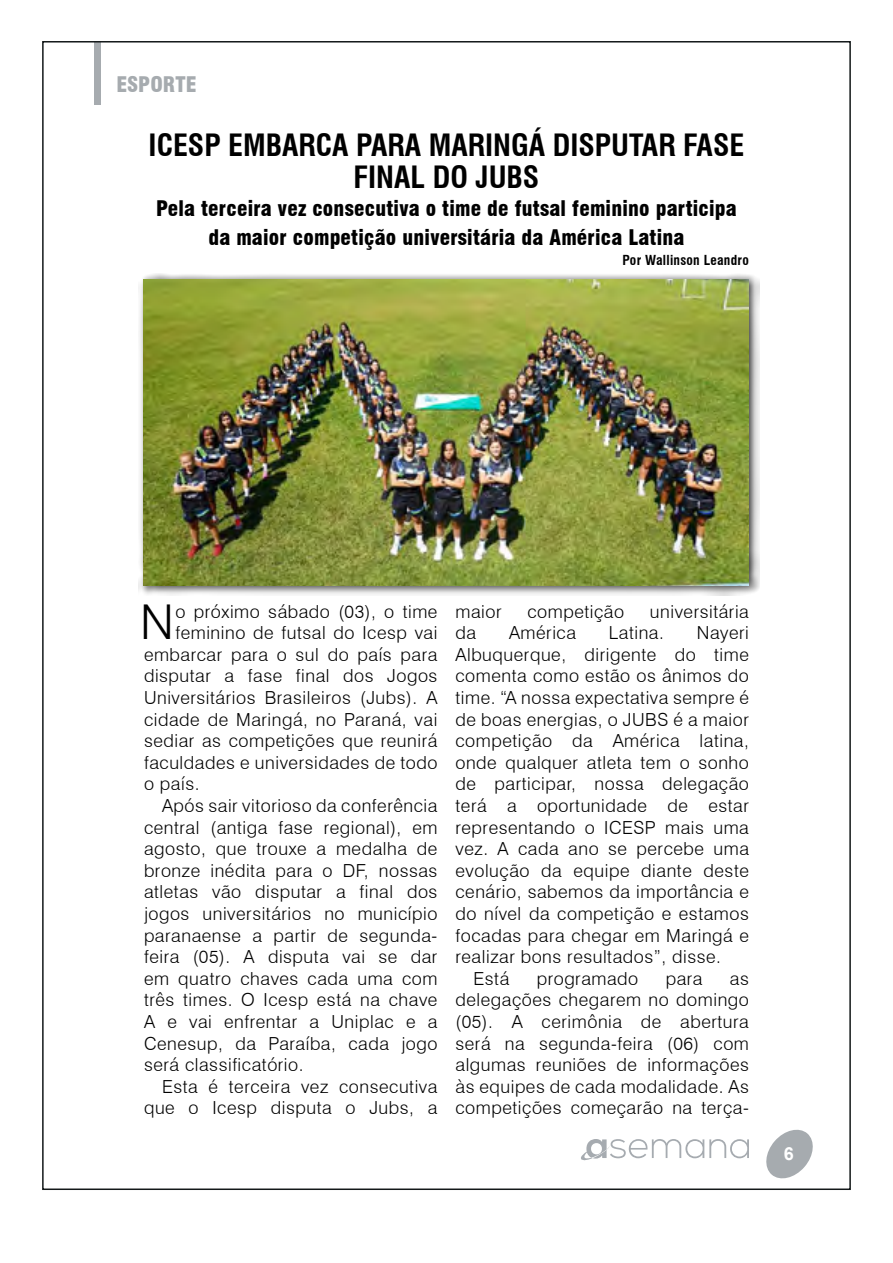
<style>
.page{position:relative;width:893px;height:1263px;background:#fff}
.page>*{position:absolute;margin:0;border:0;box-sizing:border-box;transform-origin:0 0}
.t1{font:300 48px "Swiss 721 BT";color:#000}
.t2{font:700 condensed 30px/31.5px "Swiss 721 BT";color:#000;text-align:center}
.t3{font:900 condensed 21px/28.5px "Swiss 721 BT";letter-spacing:.01em;color:#000;text-align:center}
.t4{font:900 condensed 21px "Swiss 721 BT";letter-spacing:.005em;color:#a6abaf}
.t5{font:300 18px/21.6px "Swiss 721 BT";letter-spacing:.03em;color:#000;text-align:justify}
.t6{font:700 18px "Arial";color:#fff}
.t7{font:700 condensed 13.5px "Swiss 721 BT";letter-spacing:.02em;color:#000}
</style>
<div class="page">
<div style="left:95px;top:41px;width:6px;height:63px;background:#a6abaf"></div>
<svg style="left:766px;top:1129px;width:47px;height:50px"></svg>
<svg style="left:581px;top:1139px;width:168px;height:22px"></svg>
<div style="left:138px;top:273px;width:621px;height:323px;background:#000;opacity:.75"></div>
<img style="left:144px;top:279px;width:605px;height:307px">
<p class="t4" style="left:116px;top:71px;width:82px">ESPORTE</p>
<h2 class="t2" style="left:149px;top:130px;width:597px">ICESP EMBARCA PARA MARINGÁ DISPUTAR FASE<br>FINAL DO JUBS</h2>
<p class="t3" style="left:156px;top:194px;width:582px">Pela terceira vez consecutiva o time de futsal feminino participa da maior competição universitária da América Latina</p>
<p class="t7" style="left:623px;top:252px;width:128px">Por Wallinson Leandro</p>
<h1 class="t1" style="left:140px;top:593px;width:35px">N</h1>
<p class="t5" style="left:175px;top:600px;width:264px">o próximo sábado (03), o time</p>
<p class="t5" style="left:175px;top:622px;width:264px">feminino de futsal do Icesp vai</p>
<p class="t5" style="left:144px;top:643px;width:295px">embarcar para o sul do país para</p>
<p class="t5" style="left:144px;top:665px;width:295px">disputar a fase final dos Jogos</p>
<p class="t5" style="left:144px;top:686px;width:295px">Universitários Brasileiros (Jubs). A</p>
<p class="t5" style="left:144px;top:708px;width:295px">cidade de Maringá, no Paraná, vai</p>
<p class="t5" style="left:144px;top:730px;width:295px">sediar as competições que reunirá</p>
<p class="t5" style="left:144px;top:751px;width:295px">faculdades e universidades de todo</p>
<p class="t5" style="left:144px;top:773px;width:57px">o país.</p>
<p class="t5" style="left:162px;top:794px;width:277px">Após sair vitorioso da conferência</p>
<p class="t5" style="left:144px;top:816px;width:295px">central (antiga fase regional), em</p>
<p class="t5" style="left:144px;top:838px;width:295px">agosto, que trouxe a medalha de</p>
<p class="t5" style="left:144px;top:859px;width:295px">bronze inédita para o DF, nossas</p>
<p class="t5" style="left:144px;top:881px;width:295px">atletas vão disputar a final dos</p>
<p class="t5" style="left:144px;top:902px;width:295px">jogos universitários no município</p>
<p class="t5" style="left:144px;top:924px;width:295px">paranaense a partir de segunda-</p>
<p class="t5" style="left:144px;top:946px;width:295px">feira (05). A disputa vai se dar</p>
<p class="t5" style="left:144px;top:967px;width:295px">em quatro chaves cada uma com</p>
<p class="t5" style="left:144px;top:989px;width:295px">três times. O Icesp está na chave</p>
<p class="t5" style="left:144px;top:1010px;width:295px">A e vai enfrentar a Uniplac e a</p>
<p class="t5" style="left:144px;top:1032px;width:295px">Cenesup, da Paraíba, cada jogo</p>
<p class="t5" style="left:144px;top:1054px;width:161px">será classificatório.</p>
<p class="t5" style="left:162px;top:1075px;width:277px">Esta é terceira vez consecutiva</p>
<p class="t5" style="left:144px;top:1097px;width:295px">que o Icesp disputa o Jubs, a</p>
<p class="t5" style="left:455px;top:600px;width:48px">maior</p>
<p class="t5" style="left:527px;top:600px;width:98px">competição</p>
<p class="t5" style="left:650px;top:600px;width:100px">universitária</p>
<p class="t5" style="left:455px;top:622px;width:22px">da</p>
<p class="t5" style="left:509px;top:622px;width:69px">América</p>
<p class="t5" style="left:609px;top:622px;width:56px">Latina.</p>
<p class="t5" style="left:697px;top:622px;width:54px">Nayeri</p>
<p class="t5" style="left:455px;top:643px;width:295px">Albuquerque, dirigente do time</p>
<p class="t5" style="left:455px;top:665px;width:295px">comenta como estão os ânimos do</p>
<p class="t5" style="left:455px;top:686px;width:295px">time. “A nossa expectativa sempre é</p>
<p class="t5" style="left:455px;top:708px;width:295px">de boas energias, o JUBS é a maior</p>
<p class="t5" style="left:455px;top:730px;width:295px">competição da América latina,</p>
<p class="t5" style="left:455px;top:751px;width:295px">onde qualquer atleta tem o sonho</p>
<p class="t5" style="left:455px;top:773px;width:295px">de participar, nossa delegação</p>
<p class="t5" style="left:455px;top:794px;width:295px">terá a oportunidade de estar</p>
<p class="t5" style="left:455px;top:816px;width:295px">representando o ICESP mais uma</p>
<p class="t5" style="left:455px;top:838px;width:295px">vez. A cada ano se percebe uma</p>
<p class="t5" style="left:455px;top:859px;width:295px">evolução da equipe diante deste</p>
<p class="t5" style="left:455px;top:881px;width:295px">cenário, sabemos da importância e</p>
<p class="t5" style="left:455px;top:902px;width:295px">do nível da competição e estamos</p>
<p class="t5" style="left:455px;top:924px;width:295px">focadas para chegar em Maringá e</p>
<p class="t5" style="left:455px;top:946px;width:267px">realizar bons resultados”, disse.</p>
<p class="t5" style="left:473px;top:967px;width:37px">Está</p>
<p class="t5" style="left:537px;top:967px;width:103px">programado</p>
<p class="t5" style="left:666px;top:967px;width:38px">para</p>
<p class="t5" style="left:455px;top:967px;width:295px;text-indent:274px">as delegações chegarem no domingo (05). A cerimônia de abertura será na segunda-feira (06) com algumas reuniões de informações às equipes de cada modalidade. As competições começarão na terça-</p>
<p class="t6" style="left:784px;top:1141px;width:12px">6</p>
</div>
